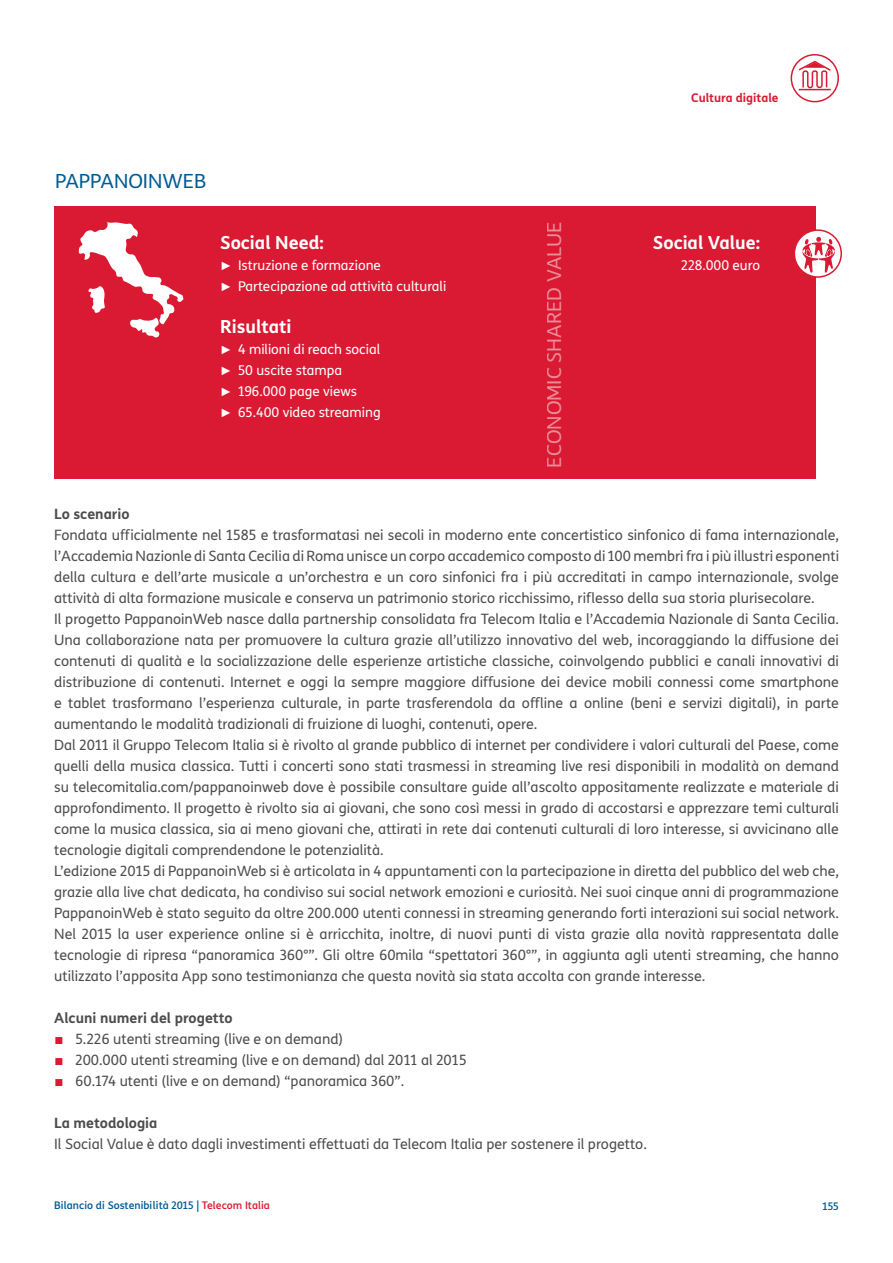
<style>
.page{position:relative;width:893px;height:1263px;background:#fff}
.page>*{position:absolute;margin:0;border:0;box-sizing:border-box;transform-origin:0 0}
.t1{font:19.5px "TIM Sans";color:#fff}
.t2{font:19.5px "TIM Sans";color:#005b94}
.t3{font:700 18px "TIM Sans";color:#fff}
.t4{font:14.25px/21px "TIM Sans";color:#4d4d4f}
.t5{font:700 14.25px "TIM Sans";color:#4d4d4f}
.t6{font:13.5px/21px "TIM Sans";color:#fff}
.t7{font:700 12px "TIM Sans";color:#da1a32}
.t8{font:500 10.5px "TIM Sans";color:#005b94}
.s1{font-family:"Arial";font-size:12px}
.s2{font-family:"Arial";font-size:15px;color:#da1a32}
.s3{color:#da1a32}
</style>
<div class="page">
<svg style="left:791px;top:55px;width:47px;height:47px"></svg>
<div style="left:791px;top:54px;width:48px;height:48px;border:2px solid #da1a32;border-radius:50%"></div>
<hr style="left:799px;top:89px;width:32px;height:1px;background:#da1a32">
<svg style="left:797px;top:60px;width:35px;height:29px"></svg>
<div style="left:54px;top:207px;width:762px;height:272px;background:#da1a32"></div>
<svg style="left:79px;top:222px;width:104px;height:116px"></svg>
<svg style="left:794px;top:230px;width:47px;height:47px"></svg>
<div style="left:794px;top:229px;width:48px;height:49px;border:2px solid #da1a32;border-radius:50%"></div>
<svg style="left:802px;top:237px;width:33px;height:36px"></svg>
<h1 class="t2" style="left:55px;top:167px;width:24px">Pappanoinweb</h1>
<p class="t3" style="left:220px;top:229px;width:105px">Social Need:</p>
<p class="t6" style="left:220px;top:255px;width:228px"><span class="s1">►</span> Istruzione e formazione<br><span class="s1">►</span> Partecipazione ad attività culturali</p>
<p class="t3" style="left:220px;top:313px;width:73px">Risultati</p>
<p class="t6" style="left:220px;top:339px;width:162px"><span class="s1">►</span> 4 milioni di reach social <span class="s1">►</span> 50 uscite stampa<br><span class="s1">►</span> 196.000 page views<br><span class="s1">►</span> 65.400 video streaming</p>
<h1 class="t1" style="left:541px;top:468px;width:245px;rotate:-90deg">Economic Shared Value</h1>
<p class="t7" style="left:691px;top:88px;width:89px">Cultura digitale</p>
<p class="t3" style="left:653px;top:229px;width:109px">Social Value:</p>
<p class="t6" style="left:681px;top:255px;width:81px">228.000 euro</p>
<p class="t5" style="left:54px;top:503px;width:77px">Lo scenario</p>
<p class="t4" style="left:54px;top:524px;width:786px">Fondata ufficialmente nel 1585 e trasformatasi nei secoli in moderno ente concertistico sinfonico di fama internazionale, l’Accademia Nazionle di Santa Cecilia di Roma unisce un corpo accademico composto di 100 membri fra i più illustri esponenti della cultura e dell’arte musicale a un’orchestra e un coro sinfonici fra i più accreditati in campo internazionale, svolge attività di alta formazione musicale e conserva un patrimonio storico ricchissimo, riflesso della sua storia plurisecolare.<br>Il progetto PappanoinWeb nasce dalla partnership consolidata fra Telecom Italia e l’Accademia Nazionale di Santa Cecilia.<br>Una collaborazione nata per promuovere la cultura grazie all’utilizzo innovativo del web, incoraggiando la diffusione dei contenuti di qualità e la socializzazione delle esperienze artistiche classiche, coinvolgendo pubblici e canali innovativi di distribuzione di contenuti. Internet e oggi la sempre maggiore diffusione dei device mobili connessi come smartphone e tablet trasformano l’esperienza culturale, in parte trasferendola da offline a online (beni e servizi digitali), in parte aumentando le modalità tradizionali di fruizione di luoghi, contenuti, opere.<br>Dal 2011 il Gruppo Telecom Italia si è rivolto al grande pubblico di internet per condividere i valori culturali del Paese, come quelli della musica classica. Tutti i concerti sono stati trasmessi in streaming live resi disponibili in modalità on demand su telecomitalia.com/pappanoinweb dove è possibile consultare guide all’ascolto appositamente realizzate e materiale di approfondimento. Il progetto è rivolto sia ai giovani, che sono così messi in grado di accostarsi e apprezzare temi culturali come la musica classica, sia ai meno giovani che, attirati in rete dai contenuti culturali di loro interesse, si avvicinano alle tecnologie digitali comprendendone le potenzialità.<br>L’edizione 2015 di PappanoinWeb si è articolata in 4 appuntamenti con la partecipazione in diretta del pubblico del web che, grazie alla live chat dedicata, ha condiviso sui social network emozioni e curiosità. Nei suoi cinque anni di programmazione PappanoinWeb è stato seguito da oltre 200.000 utenti connessi in streaming generando forti interazioni sui social network.<br>Nel 2015 la user experience online si è arricchita, inoltre, di nuovi punti di vista grazie alla novità rappresentata dalle tecnologie di ripresa “panoramica 360°”. Gli oltre 60mila “spettatori 360°”, in aggiunta agli utenti streaming, che hanno utilizzato l’apposita App sono testimonianza che questa novità sia stata accolta con grande interesse.</p>
<p class="t5" style="left:54px;top:1007px;width:180px">Alcuni numeri del progetto</p>
<p class="t4" style="left:54px;top:1028px;width:290px"><span class="s2">■</span> 5.226 utenti streaming (live e on demand)</p>
<p class="t4" style="left:54px;top:1049px;width:414px"><span class="s2">■</span> 200.000 utenti streaming (live e on demand) dal 2011 al 2015</p>
<p class="t4" style="left:54px;top:1070px;width:351px"><span class="s2">■</span> 60.174 utenti (live e on demand) “panoramica 360”.</p>
<p class="t5" style="left:54px;top:1112px;width:105px">La metodologia</p>
<p class="t4" style="left:54px;top:1133px;width:594px">Il Social Value è dato dagli investimenti effettuati da Telecom Italia per sostenere il progetto.</p>
<p class="t8" style="left:54px;top:1198px;width:217px">Bilancio di Sostenibilità 2015 | <span class="s3">Telecom Italia</span></p>
<p class="t8" style="left:822px;top:1198px;width:18px">155</p>
</div>
